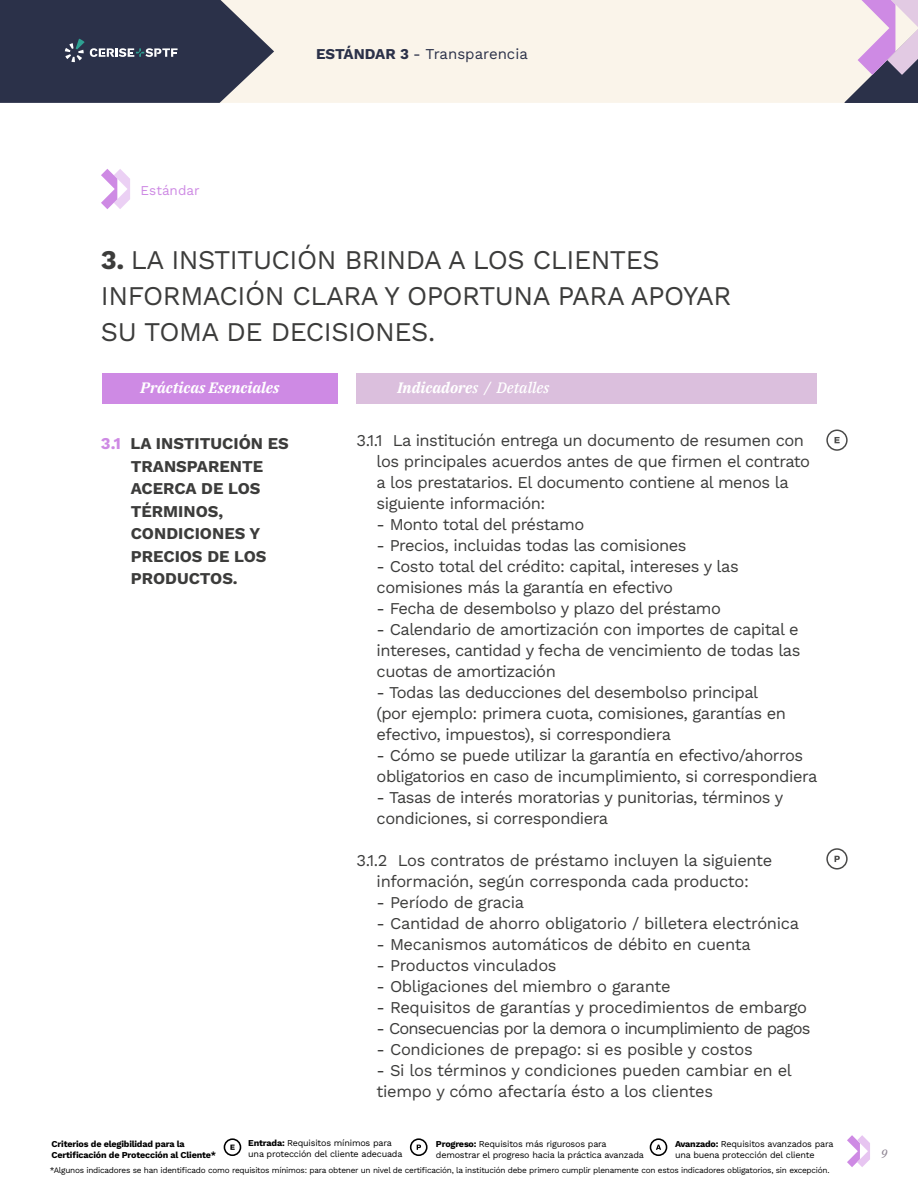
<style>
.page{position:relative;width:918px;height:1188px;background:#fff}
.page>*{position:absolute;margin:0;border:0;box-sizing:border-box;transform-origin:0 0}
.t1{font:27px/36px "Work Sans";letter-spacing:-.02em;color:#3c3c3b}
.t2{font:16.5px/21px "Work Sans";letter-spacing:-.03em;color:#3c3c3b}
.t3{font:700 16.5px/22.5px "Work Sans";color:#3c3c3b}
.t4{font:16.5px "Work Sans";letter-spacing:-.05em;color:#3c3c3b}
.t5{font:italic 700 15px "IBM Plex Serif";color:#fff}
.t6{font:15px "Work Sans";color:#2b3149}
.t7{font:13.5px "Work Sans";color:#ce8ae4}
.t8{font:italic 12px "IBM Plex Serif Text";color:#8d8492}
.t9{font:9px/10.8px "Work Sans";letter-spacing:-.02em;color:#000}
.t10{font:700 9px/10.8px "Work Sans";letter-spacing:-.02em;color:#000}
.t11{font:8.25px "Work Sans";letter-spacing:-.03em;color:#000}
.s1{font-weight:700}
.s2{font-weight:500}
.s3{color:#ce8ae4}
</style>
<div class="page">
<div style="left:274px;top:0;width:553px;height:103px;background:#faf4ea"></div>
<svg style="left:827px;top:0;width:91px;height:103px"></svg>
<svg style="left:0;top:0;width:274px;height:103px"></svg>
<svg style="left:847px;top:1135px;width:23px;height:32px"></svg>
<div style="left:224px;top:1138px;width:17px;height:18px;border:2px solid #000;border-radius:50%"></div>
<svg style="left:230px;top:1145px;width:5px;height:5px"></svg>
<svg style="left:411px;top:1139px;width:16px;height:16px"></svg>
<div style="left:410px;top:1138px;width:18px;height:18px;border:2px solid #000;border-radius:50%"></div>
<svg style="left:417px;top:1145px;width:4px;height:5px"></svg>
<div style="left:650px;top:1138px;width:17px;height:18px;border:2px solid #000;border-radius:50%"></div>
<svg style="left:656px;top:1145px;width:5px;height:5px"></svg>
<svg style="left:827px;top:430px;width:20px;height:20px"></svg>
<div style="left:826px;top:430px;width:22px;height:21px;border:2px solid #4a4a49;border-radius:50%"></div>
<svg style="left:835px;top:437px;width:5px;height:6px"></svg>
<svg style="left:827px;top:849px;width:20px;height:20px"></svg>
<div style="left:826px;top:848px;width:22px;height:22px;border:2px solid #4a4a49;border-radius:50%"></div>
<svg style="left:835px;top:856px;width:5px;height:6px"></svg>
<svg style="left:101px;top:169px;width:29px;height:40px"></svg>
<div style="left:356px;top:373px;width:461px;height:30px;background:#dbbfdd"></div>
<div style="left:102px;top:373px;width:235px;height:30px;background:#ce8ae4"></div>
<p class="t6" style="left:316px;top:42px;width:213px"><span class="s1">ESTÁNDAR 3</span> - Transparencia</p>
<p class="t7" style="left:141px;top:180px;width:60px">Estándar</p>
<h1 class="t1" style="left:101px;top:240px;width:632px"><span class="s1">3.</span> LA INSTITUCIÓN BRINDA A LOS CLIENTES<br>INFORMACIÓN CLARA Y OPORTUNA PARA APOYAR<br>SU TOMA DE DECISIONES.</h1>
<p class="t5" style="left:141px;top:375px;width:140px">Prácticas Esenciales</p>
<p class="t5" style="left:397px;top:375px;width:154px">Indicadore<span class="s2">s / Detalles</span></p>
<p class="t3" style="left:131px;top:432px;width:160px;text-indent:-30px"><span class="s3">3.1</span> LA INSTITUCIÓN ES<br>TRANSPARENTE<br>ACERCA DE LOS<br>TÉRMINOS,<br>CONDICIONES Y<br>PRECIOS DE LOS<br>PRODUCTOS.</p>
<p class="t2" style="left:377px;top:429px;width:435px;text-indent:-20px">3.1.1 La institución entrega un documento de resumen con los principales acuerdos antes de que firmen el contrato a los prestatarios. El documento contiene al menos la siguiente información:</p>
<p class="t2" style="left:377px;top:513px;width:209px">- Monto total del préstamo</p>
<p class="t2" style="left:377px;top:534px;width:311px">- Precios, incluidas todas las comisiones</p>
<p class="t2" style="left:377px;top:555px;width:364px">- Costo total del crédito: capital, intereses y las comisiones más la garantía en efectivo</p>
<p class="t2" style="left:377px;top:597px;width:346px">- Fecha de desembolso y plazo del préstamo</p>
<p class="t2" style="left:377px;top:618px;width:425px;text-align:justify">- Calendario de amortización con importes de capital e intereses, cantidad y fecha de vencimiento de todas las cuotas de amortización</p>
<p class="t2" style="left:377px;top:681px;width:411px">- Todas las deducciones del desembolso principal (por ejemplo: primera cuota, comisiones, garantías en efectivo, impuestos), si correspondiera</p>
<p class="t2" style="left:377px;top:744px;width:442px">- Cómo se puede utilizar la garantía en efectivo/ahorros obligatorios en caso de incumplimiento, si correspondiera</p>
<p class="t2" style="left:377px;top:786px;width:408px">- Tasas de interés moratorias y punitorias, términos y condiciones, si correspondiera</p>
<p class="t2" style="left:356px;top:849px;width:417px;text-align:center">3.1.2 Los contratos de préstamo incluyen la siguiente información, según corresponda cada producto:</p>
<p class="t2" style="left:377px;top:891px;width:149px">- Período de gracia</p>
<p class="t2" style="left:377px;top:912px;width:424px">- Cantidad de ahorro obligatorio / billetera electrónica</p>
<p class="t2" style="left:377px;top:933px;width:376px">- Mecanismos automáticos de débito en cuenta</p>
<p class="t2" style="left:377px;top:954px;width:181px">- Productos vinculados</p>
<p class="t2" style="left:377px;top:975px;width:295px">- Obligaciones del miembro o garante</p>
<p class="t2" style="left:377px;top:996px;width:432px">- Requisitos de garantías y procedimientos de embargo</p>
<p class="t4" style="left:377px;top:1015px;width:435px">- Consecuencias por la demora o incumplimiento de pagos</p>
<p class="t2" style="left:377px;top:1038px;width:378px">- Condiciones de prepago: si es posible y costos</p>
<p class="t2" style="left:377px;top:1059px;width:417px">- Si los términos y condiciones pueden cambiar en el tiempo y cómo afectaría ésto a los clientes</p>
<p class="t10" style="left:52px;top:1138px;width:166px">Criterios de elegibilidad para la<br>Certificación de Protección al Cliente*</p>
<p class="t9" style="left:248px;top:1137px;width:156px"><span class="s1">Entrada:</span> Requisitos mínimos para una protección del cliente adecuada</p>
<p class="t9" style="left:436px;top:1138px;width:210px"><span class="s1">Progreso:</span> Requisitos más rigurosos para demostrar el progreso hacia la práctica avanzada</p>
<p class="t11" style="left:50px;top:1164px;width:781px">*Algunos indicadores se han identificado como requisitos mínimos: para obtener un nivel de certificación, la institución debe primero cumplir plenamente con estos indicadores obligatorios, sin excepción.</p>
<p class="t9" style="left:675px;top:1138px;width:160px"><span class="s1">Avanzado:</span> Requisitos avanzados para una buena protección del cliente</p>
<p class="t8" style="left:881px;top:1145px;width:8px">9</p>
</div>
